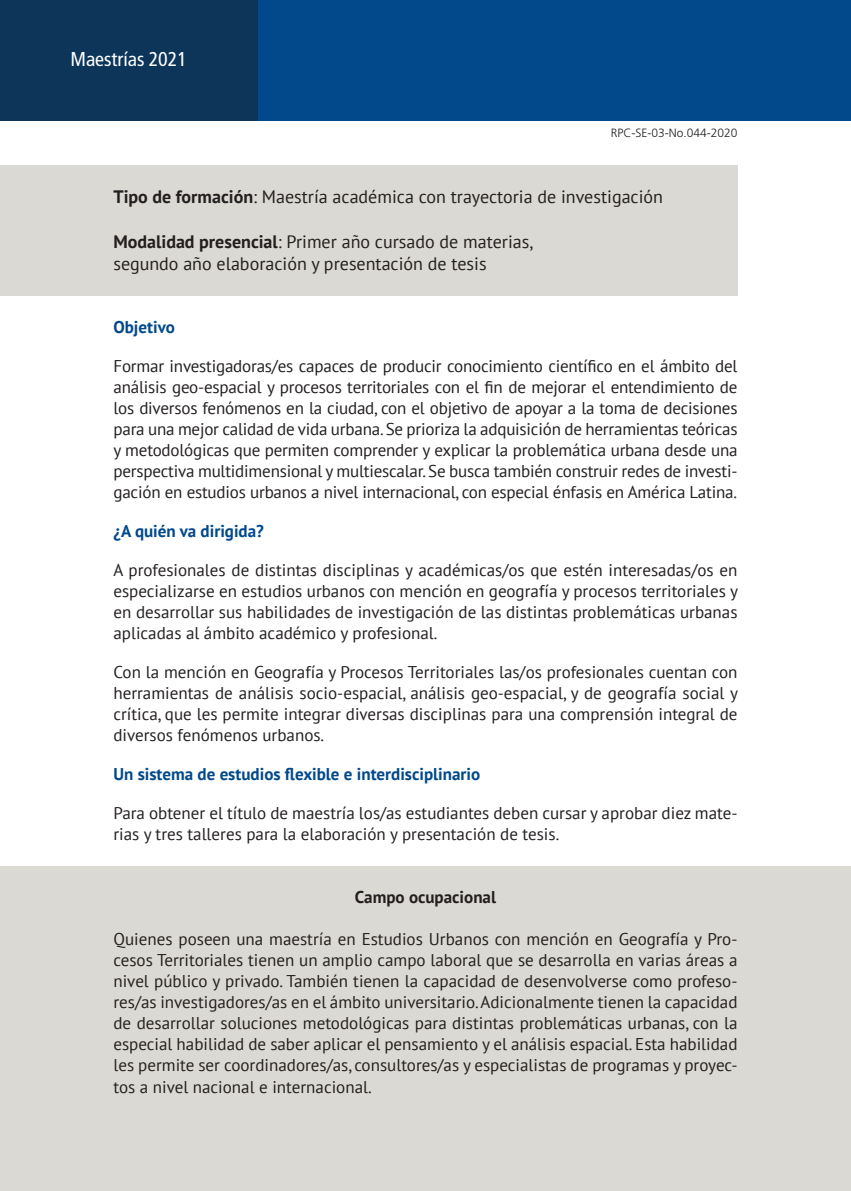
<style>
.page{position:relative;width:851px;height:1191px;background:#fff}
.page>*{position:absolute;margin:0;border:0;box-sizing:border-box;transform-origin:0 0}
.t1{font:condensed 20px "Frutiger";color:#fff}
.t2{font:18px/22px "PT Sans";color:#231f20}
.t3{font:17px/21px "PT Sans";color:#231f20;text-align:justify}
.t4{font:700 17px "PT Sans";color:#01498a}
.t5{font:700 17px "PT Sans";color:#231f20}
.t6{font:300 12px "Frutiger";color:#231f20}
.s1{font-weight:700}
</style>
<div class="page">
<div style="left:0;top:165px;width:737px;height:131px;background:#dbd9d3"></div>
<div style="left:0;top:866px;width:850px;height:325px;background:#dbd9d3"></div>
<div style="left:0;top:0;width:850px;height:120px;background:#01498a"></div>
<div style="left:0;top:0;width:257px;height:120px;background:#0d355a"></div>
<p class="t1" style="left:70px;top:47px;width:118px">Maestrías 2021</p>
<p class="t6" style="left:610px;top:126px;width:128px">RPC-SE-03-No.044-2020</p>
<p class="t2" style="left:113px;top:186px;width:551px"><span class="s1">Tipo de formación</span>: Maestría académica con trayectoria de investigación</p>
<p class="t2" style="left:113px;top:230px;width:421px"><span class="s1">Modalidad presencial</span>: Primer año cursado de materias, segundo año elaboración y presentación de tesis</p>
<p class="t4" style="left:113px;top:315px;width:63px">Objetivo</p>
<p class="t3" style="left:113px;top:355px;width:625px">Formar investigadoras/es capaces de producir conocimiento científico en el ámbito del análisis geo-espacial y procesos territoriales con el fin de mejorar el entendimiento de los diversos fenómenos en la ciudad, con el objetivo de apoyar a la toma de decisiones para una mejor calidad de vida urbana. Se prioriza la adquisición de herramientas teóricas y metodológicas que permiten comprender y explicar la problemática urbana desde una perspectiva multidimensional y multiescalar. Se busca también construir redes de investi&shy;gación en estudios urbanos a nivel internacional, con especial énfasis en América Latina.</p>
<p class="t4" style="left:113px;top:519px;width:152px">¿A quién va dirigida?</p>
<p class="t3" style="left:113px;top:559px;width:626px">A profesionales de distintas disciplinas y académicas/os que estén interesadas/os en especializarse en estudios urbanos con mención en geografía y procesos territoriales y en desarrollar sus habilidades de investigación de las distintas problemáticas urbanas aplicadas al ámbito académico y profesional.</p>
<p class="t3" style="left:113px;top:661px;width:626px">Con la mención en Geografía y Procesos Territoriales las/os profesionales cuentan con herramientas de análisis socio-espacial, análisis geo-espacial, y de geografía social y crítica, que les permite integrar diversas disciplinas para una comprensión integral de diversos fenómenos urbanos.</p>
<p class="t4" style="left:113px;top:762px;width:368px">Un sistema de estudios flexible e interdisciplinario</p>
<p class="t3" style="left:113px;top:801px;width:625px">Para obtener el título de maestría los/as estudiantes deben cursar y aprobar diez mate&shy;rias y tres talleres para la elaboración y presentación de tesis.</p>
<p class="t5" style="left:355px;top:885px;width:143px">Campo ocupacional</p>
<p class="t3" style="left:113px;top:927px;width:625px">Quienes poseen una maestría en Estudios Urbanos con mención en Geografía y Pro&shy;cesos Territoriales tienen un amplio campo laboral que se desarrolla en varias áreas a nivel público y privado. También tienen la capacidad de desenvolverse como profeso&shy;res/as investigadores/as en el ámbito universitario. Adicionalmente tienen la capacidad de desarrollar soluciones metodológicas para distintas problemáticas urbanas, con la especial habilidad de saber aplicar el pensamiento y el análisis espacial. Esta habilidad les permite ser coordinadores/as, consultores/as y especialistas de programas y proyec&shy;tos a nivel nacional e internacional.</p>
</div>
